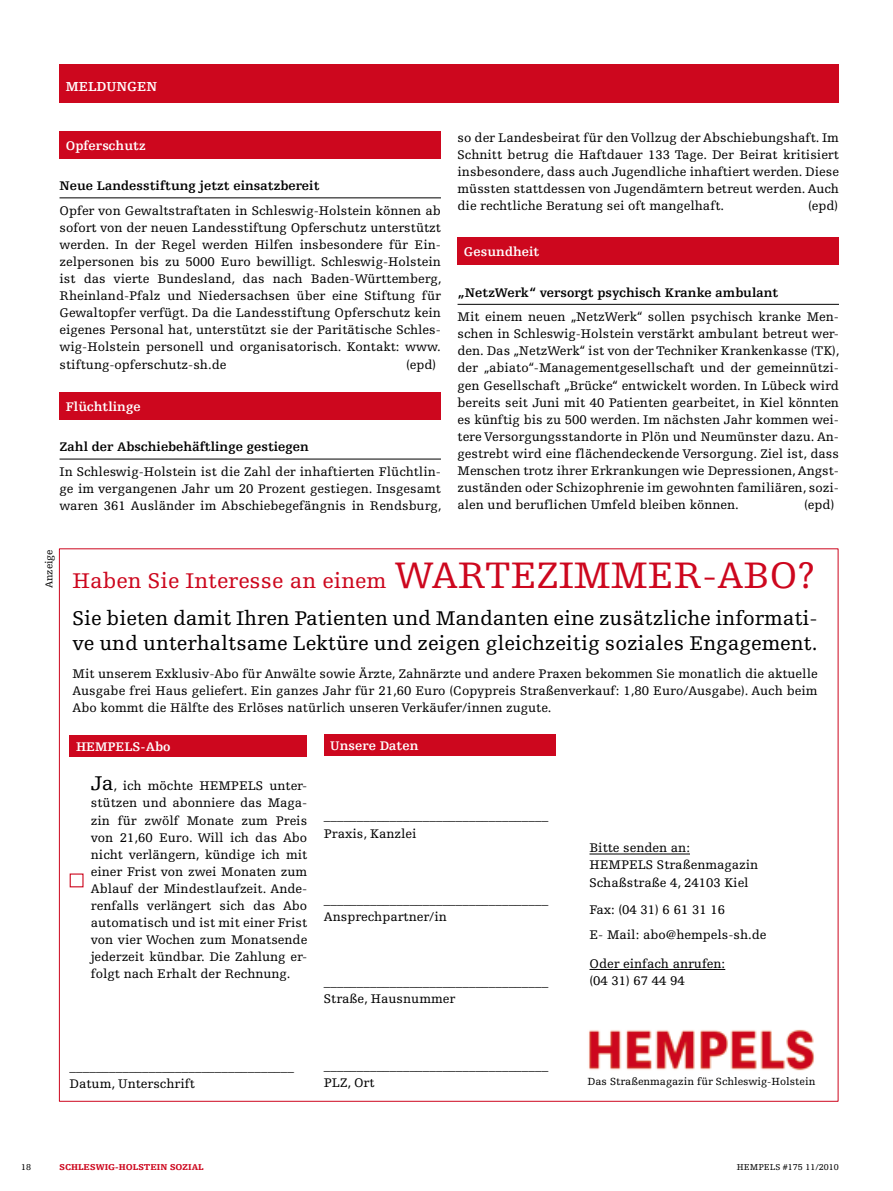
<style>
.page{position:relative;width:893px;height:1191px;background:#fff}
.page>*{position:absolute;margin:0;border:0;box-sizing:border-box;transform-origin:0 0}
.t1{font:22.5px "Hempels Egyptienne";color:#cd071e}
.t2{font:21px/25.7px "Hempels Egyptienne";color:#000}
.t3{font:700 13.8px "Hempels Egyptienne";color:#fff}
.t4{font:13.2px/17.1px "Hempels Egyptienne";color:#000}
.t5{font:700 13.2px "Hempels Egyptienne";color:#000}
.t6{font:700 13.2px "Hempels Egyptienne";color:#fff}
.t7{font:10.95px "Hempels Egyptienne";color:#000}
.t8{font:10.5px "Hempels Egyptienne";color:#000}
.t9{font:900 9px "Hempels Egyptienne";letter-spacing:.005em;color:#cd071e}
.t10{font:9px "Hempels Egyptienne";color:#000}
.s1{font-size:39px}
.s2{font-size:21px}
</style>
<div class="page">
<img style="left:589px;top:1029px;width:226px;height:42px">
<div style="left:70px;top:735px;width:237px;height:21px;background:#cd071e"></div>
<div style="left:324px;top:734px;width:231px;height:21px;background:#cd071e"></div>
<div style="left:70px;top:873px;width:14px;height:14px;border:1px solid #cd071e"></div>
<hr style="left:589px;top:853px;width:101px;height:1px;background:#000">
<hr style="left:589px;top:969px;width:136px;height:1px;background:#000">
<div style="left:60px;top:64px;width:779px;height:38px;background:#cd071e"></div>
<hr style="left:60px;top:198px;width:381px;height:1px;background:#000">
<hr style="left:60px;top:459px;width:381px;height:1px;background:#000">
<div style="left:60px;top:131px;width:381px;height:28px;background:#cd071e"></div>
<div style="left:60px;top:392px;width:381px;height:28px;background:#cd071e"></div>
<hr style="left:458px;top:304px;width:381px;height:1px;background:#000">
<div style="left:458px;top:237px;width:381px;height:28px;background:#cd071e"></div>
<p class="t3" style="left:66px;top:79px;width:93px">MELDUNGEN</p>
<p class="t6" style="left:66px;top:138px;width:81px">Opferschutz</p>
<p class="t5" style="left:60px;top:178px;width:262px">Neue Landesstiftung jetzt einsatzbereit</p>
<p class="t4" style="left:60px;top:202px;width:383px;text-align:justify">Opfer von Gewaltstraftaten in Schleswig-Holstein können ab sofort von der neuen Landesstiftung Opferschutz unterstützt werden. In der Regel werden Hilfen insbesondere für Ein&shy;zelpersonen bis zu 5000 Euro bewilligt. Schleswig-Holstein ist das vierte Bundesland, das nach Baden-Württemberg, Rheinland-Pfalz und Niedersachsen über eine Stiftung für Gewaltopfer verfügt. Da die Landesstiftung Opferschutz kein eigenes Personal hat, unterstützt sie der Paritätische Schles&shy;wig-Holstein personell und organisatorisch. Kontakt: www. stiftung-opferschutz-sh.de</p>
<p class="t4" style="left:406px;top:356px;width:32px">(epd)</p>
<p class="t6" style="left:66px;top:399px;width:76px">Flüchtlinge</p>
<p class="t5" style="left:60px;top:440px;width:251px">Zahl der Abschiebehäftlinge gestiegen</p>
<p class="t4" style="left:60px;top:463px;width:383px;text-align:justify">In Schleswig-Holstein ist die Zahl der inhaftierten Flüchtlin&shy;ge im vergangenen Jahr um 20 Prozent gestiegen. Insgesamt waren 361 Ausländer im Abschiebegefängnis in Rendsburg,</p>
<p class="t4" style="left:458px;top:129px;width:383px;text-align:justify">so der Landesbeirat für den Vollzug der Abschiebungshaft. Im Schnitt betrug die Haftdauer 133 Tage. Der Beirat kritisiert insbesondere, dass auch Jugendliche inhaftiert werden. Diese müssten stattdessen von Jugendämtern betreut werden. Auch die rechtliche Beratung sei oft mangelhaft.</p>
<p class="t4" style="left:808px;top:197px;width:32px">(epd)</p>
<p class="t6" style="left:464px;top:245px;width:77px">Gesundheit</p>
<p class="t5" style="left:458px;top:285px;width:322px">„NetzWerk“ versorgt psychisch Kranke ambulant</p>
<p class="t4" style="left:458px;top:308px;width:384px;text-align:justify">Mit einem neuen „NetzWerk“ sollen psychisch kranke Men&shy;schen in Schleswig-Holstein verstärkt ambulant betreut wer&shy;den. Das „NetzWerk“ ist von der Techniker Krankenkasse (TK), der „abiato“-Managementgesellschaft und der gemeinnützi&shy;gen Gesellschaft „Brücke“ entwickelt worden. In Lübeck wird bereits seit Juni mit 40 Patienten gearbeitet, in Kiel könnten es künftig bis zu 500 werden. Im nächsten Jahr kommen wei&shy;tere Versorgungsstandorte in Plön und Neumünster dazu. An&shy;gestrebt wird eine flächendeckende Versorgung. Ziel ist, dass Menschen trotz ihrer Erkrankungen wie Depressionen, Angst&shy;zuständen oder Schizophrenie im gewohnten familiären, sozi&shy;alen und beruflichen Umfeld bleiben können.</p>
<p class="t4" style="left:804px;top:496px;width:32px">(epd)</p>
<p class="t8" style="left:43px;top:588px;width:40px;rotate:-90deg">Anzeige</p>
<h1 class="t1" style="left:73px;top:568px;width:744px">Haben Sie Interesse an einem <span class="s1">WARTEZIMMER-ABO?</span></h1>
<h2 class="t2" style="left:73px;top:605px;width:746px">Sie bieten damit Ihren Patienten und Mandanten eine zusätzliche informati&shy;ve und unterhaltsame Lektüre und zeigen gleichzeitig soziales Engagement.</h2>
<p class="t4" style="left:73px;top:665px;width:746px;text-align:justify">Mit unserem Exklusiv-Abo für Anwälte sowie Ärzte, Zahnärzte und andere Praxen bekommen Sie monatlich die aktuelle Ausgabe frei Haus geliefert. Ein ganzes Jahr für 21,60 Euro (Copypreis Straßenverkauf: 1,80 Euro/Ausgabe). Auch beim Abo kommt die Hälfte des Erlöses natürlich unseren Verkäufer/innen zugute.</p>
<p class="t6" style="left:76px;top:739px;width:96px">HEMPELS-Abo</p>
<p class="t4" style="left:91px;top:777px;width:218px;text-align:justify"><span class="s2">Ja</span>, ich möchte HEMPELS unter&shy;stützen und abonniere das Maga&shy;zin für zwölf Monate zum Preis von 21,60 Euro. Will ich das Abo nicht verlängern, kündige ich mit einer Frist von zwei Monaten zum Ablauf der Mindestlaufzeit. Ande&shy;renfalls verlängert sich das Abo automatisch und ist mit einer Frist von vier Wochen zum Monatsende jederzeit kündbar. Die Zahlung er&shy;folgt nach Erhalt der Rechnung.</p>
<p class="t6" style="left:330px;top:738px;width:90px">Unsere Daten</p>
<p class="t4" style="left:324px;top:807px;width:226px">__________________________________<br>Praxis, Kanzlei</p>
<p class="t4" style="left:324px;top:891px;width:226px">__________________________________<br>Ansprechpartner/in</p>
<p class="t4" style="left:324px;top:973px;width:226px">__________________________________<br>Straße, Hausnummer</p>
<p class="t4" style="left:589px;top:839px;width:170px">Bitte senden an:<br>HEMPELS Straßenmagazin<br>Schaßstraße 4, 24103 Kiel</p>
<p class="t4" style="left:589px;top:897px;width:179px;line-height:24.6px">Fax: (04 31) 6 61 31 16<br>E- Mail: abo@hempels-sh.de</p>
<p class="t4" style="left:589px;top:955px;width:137px">Oder einfach anrufen: (04 31) 67 44 94</p>
<p class="t4" style="left:70px;top:1058px;width:226px">__________________________________<br>Datum, Unterschrift</p>
<p class="t4" style="left:324px;top:1057px;width:226px">__________________________________<br>PLZ, Ort</p>
<p class="t7" style="left:588px;top:1075px;width:229px">Das Straßenmagazin für Schleswig-Holstein</p>
<p class="t9" style="left:60px;top:1161px;width:146px">SCHLESWIG-HOLSTEIN SOZIAL</p>
<p class="t10" style="left:21px;top:1161px;width:12px">18</p>
<p class="t10" style="left:737px;top:1161px;width:104px">HEMPELS #175 11/2010</p>
</div>
